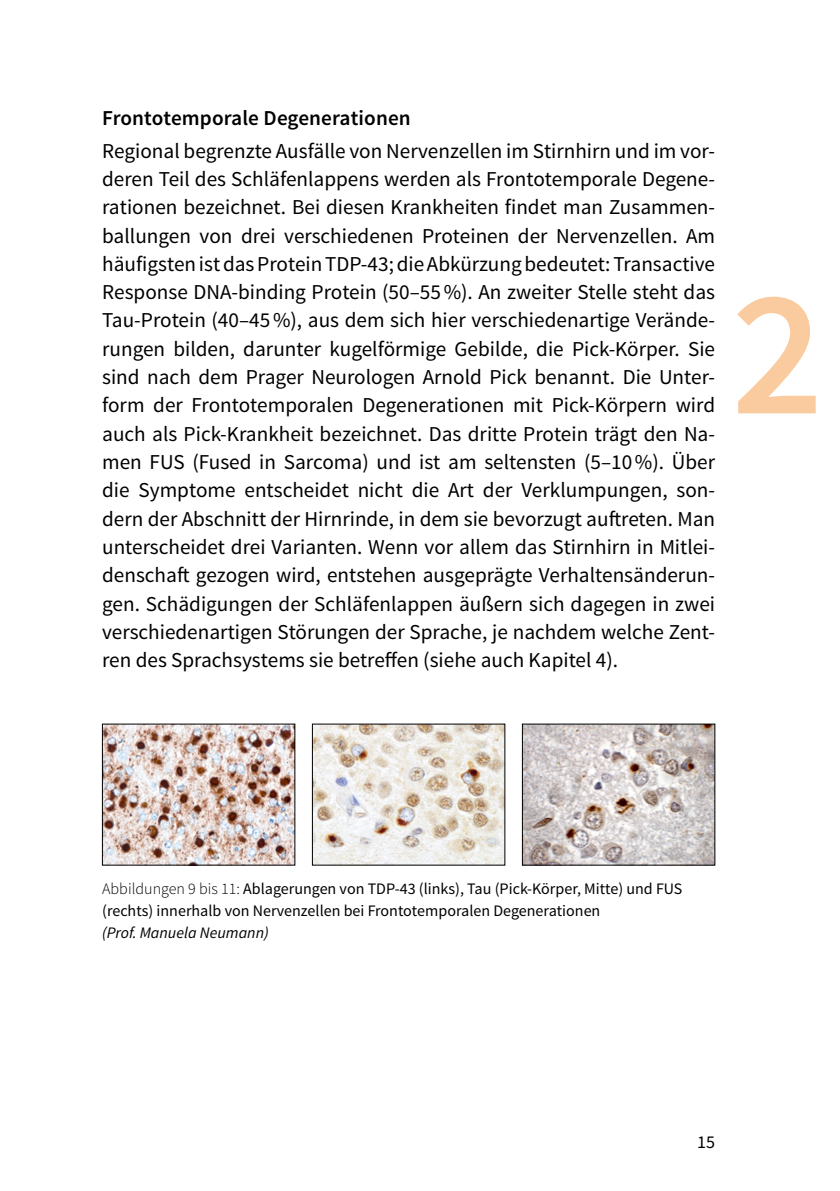
<style>
.page{position:relative;width:840px;height:1191px;background:#fff}
.page>*{position:absolute;margin:0;border:0;box-sizing:border-box;transform-origin:0 0}
.t1{font:600 180px "Source Sans Pro";color:#facb9f}
.t2{font:21.2px/28.4px "Source Sans Pro";color:#000;text-align:justify}
.t3{font:600 21.2px "Source Sans Pro";letter-spacing:.005em;color:#000}
.t4{font:18px "Source Sans Pro";color:#000}
.t5{font:16px/22px "Source Sans Pro";color:#000}
.t6{font:italic 16px "Source Sans Pro";color:#000}
.s1{font-weight:300}
</style>
<div class="page">
<img style="left:314px;top:726px;width:189px;height:137px">
<img style="left:524px;top:726px;width:188px;height:137px">
<img style="left:104px;top:726px;width:189px;height:137px">
<p class="t3" style="left:102px;top:104px;width:310px">Frontotemporale Degenerationen</p>
<p class="t2" style="left:102px;top:137px;width:614px">Regional begrenzte Ausfälle von Nervenzellen im Stirnhirn und im vor&shy;deren Teil des Schläfenlappens werden als Frontotemporale Degene&shy;rationen bezeichnet. Bei diesen Krankheiten findet man Zusammen&shy;ballungen von drei verschiedenen Proteinen der Nervenzellen. Am häufigsten ist das Protein TDP-43; die Abkürzung bedeutet: Transactive Response DNA-binding Protein (50–55%). An zweiter Stelle steht das Tau-Protein (40–45%), aus dem sich hier verschiedenartige Verände&shy;rungen bilden, darunter kugelförmige Gebilde, die Pick-Körper. Sie sind nach dem Prager Neurologen Arnold Pick benannt. Die Unter&shy;form der Frontotemporalen Degenerationen mit Pick-Körpern wird auch als Pick-Krankheit bezeichnet. Das dritte Protein trägt den Na&shy;men FUS (Fused in Sarcoma) und ist am seltensten (5–10%). Über die Symptome entscheidet nicht die Art der Verklumpungen, son&shy;dern der Abschnitt der Hirnrinde, in dem sie bevorzugt auftreten. Man unterscheidet drei Varianten. Wenn vor allem das Stirnhirn in Mitlei&shy;denschaft gezogen wird, entstehen ausgeprägte Verhaltensänderun&shy;gen. Schädigungen der Schläfenlappen äußern sich dagegen in zwei verschiedenartigen Störungen der Sprache, je nachdem welche Zent&shy;ren des Sprachsystems sie betreffen (siehe auch Kapitel 4).</p>
<h1 class="t1" style="left:731px;top:240px;width:94px">2</h1>
<p class="t5" style="left:102px;top:877px;width:581px"><span class="s1">Abbildungen 9 bis 11:</span> Ablagerungen von TDP-43 (links), Tau (Pick-Körper, Mitte) und FUS (rechts) innerhalb von Nervenzellen bei Frontotemporalen Degenerationen</p>
<p class="t6" style="left:102px;top:922px;width:168px">(Prof. Manuela Neumann)</p>
<p class="t4" style="left:696px;top:1131px;width:19px">15</p>
</div>
